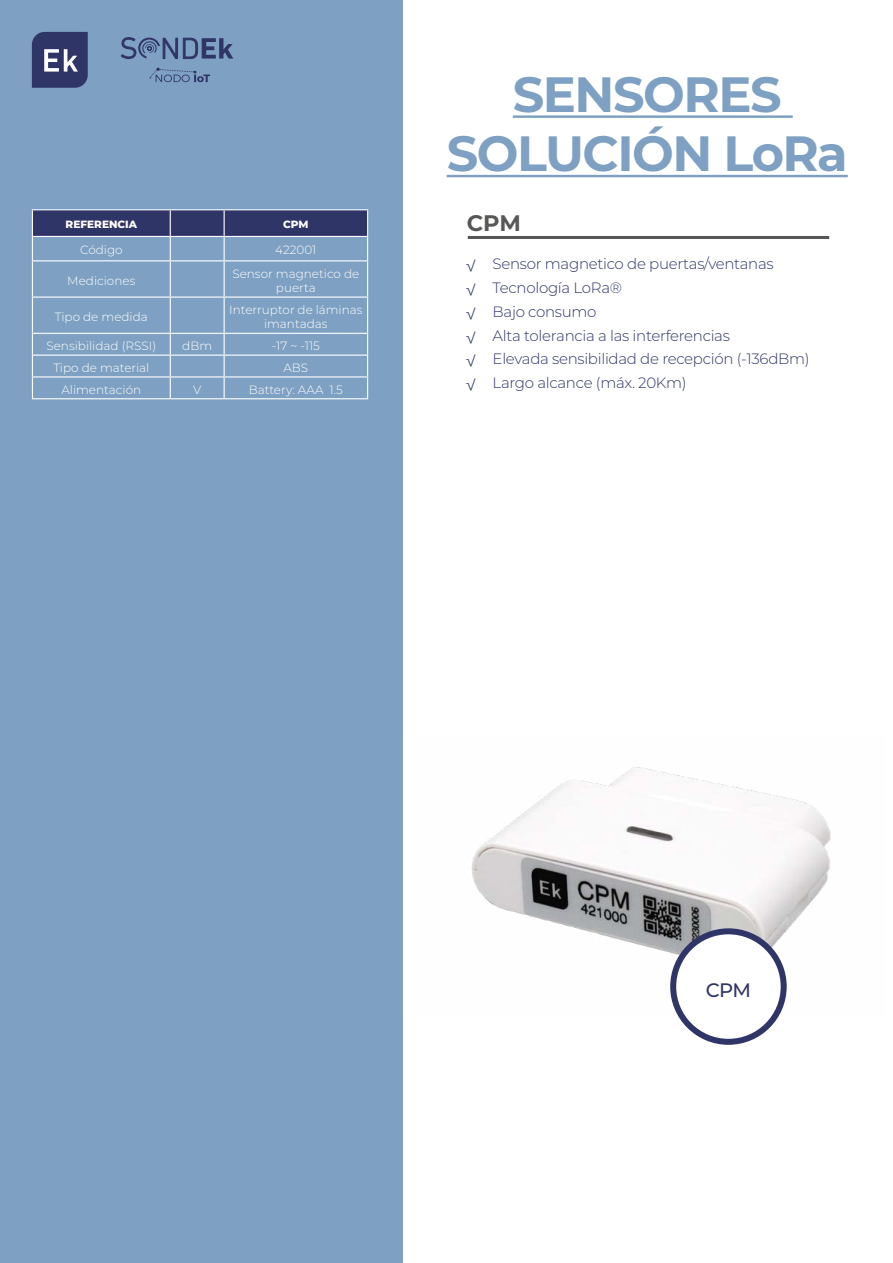
<style>
.page{position:relative;width:893px;height:1263px;background:#fff}
.page>*{position:absolute;margin:0;border:0;box-sizing:border-box;transform-origin:0 0}
.t1{font:700 49.5px/59.4px "Montserrat";letter-spacing:-.03em;color:#7ea0c2;text-align:center}
.t2{font:700 22.5px "Montserrat";color:#575756}
.t3{font:500 19.5px "Montserrat";color:#303568}
.t4{font:300 15px/23.7px "Montserrat";letter-spacing:-.02em;color:#303568}
.t5{font:300 12px/14.4px "Montserrat";color:#fff;text-align:center}
.t6{font:800 10.5px "Montserrat";color:#fff}
.s1{font-weight:400;font-size:12.75px}
</style>
<div class="page">
<div style="left:0;top:0;width:402px;height:1263px;background:#7ea0c2"></div>
<hr style="left:468px;top:236px;width:361px;height:3px;background:#575756">
<svg style="left:32px;top:32px;width:56px;height:56px;background:#494e7b"></svg>
<svg style="left:121px;top:37px;width:112px;height:22px"></svg>
<svg style="left:149px;top:68px;width:61px;height:14px"></svg>
<img style="left:471px;top:767px;width:360px;height:248px">
<hr style="left:513px;top:115px;width:280px;height:3px;background:#7ea0c2">
<hr style="left:447px;top:175px;width:401px;height:2px;background:#7ea0c2">
<div style="left:673px;top:931px;width:111px;height:111px;background:#fff;border-radius:50%"></div>
<div style="left:670px;top:928px;width:117px;height:117px;border:6px solid #303568;border-radius:50%"></div>
<hr style="left:32px;top:209px;width:138px;height:1px;background:#fff">
<hr style="left:170px;top:209px;width:54px;height:1px;background:#fff">
<hr style="left:224px;top:209px;width:144px;height:1px;background:#fff">
<svg style="left:32px;top:210px;width:336px;height:50px"></svg>
<hr style="left:32px;top:260px;width:138px;height:1px;background:#fff">
<hr style="left:32px;top:261px;width:1px;height:35px;background:#fff">
<hr style="left:170px;top:260px;width:54px;height:1px;background:#fff">
<hr style="left:170px;top:261px;width:1px;height:35px;background:#fff">
<hr style="left:224px;top:260px;width:144px;height:1px;background:#fff">
<hr style="left:224px;top:261px;width:1px;height:35px;background:#fff">
<hr style="left:367px;top:261px;width:1px;height:35px;background:#fff">
<hr style="left:32px;top:296px;width:138px;height:2px;background:#fff">
<hr style="left:32px;top:298px;width:1px;height:35px;background:#fff">
<hr style="left:170px;top:296px;width:54px;height:2px;background:#fff">
<hr style="left:170px;top:298px;width:1px;height:35px;background:#fff">
<hr style="left:224px;top:296px;width:144px;height:2px;background:#fff">
<hr style="left:224px;top:298px;width:1px;height:35px;background:#fff">
<hr style="left:367px;top:298px;width:1px;height:35px;background:#fff">
<hr style="left:32px;top:333px;width:138px;height:1px;background:#fff">
<hr style="left:170px;top:333px;width:54px;height:1px;background:#fff">
<hr style="left:224px;top:333px;width:144px;height:1px;background:#fff">
<hr style="left:32px;top:355px;width:138px;height:1px;background:#fff">
<hr style="left:170px;top:355px;width:54px;height:1px;background:#fff">
<hr style="left:224px;top:355px;width:144px;height:1px;background:#fff">
<hr style="left:32px;top:376px;width:138px;height:1px;background:#fff">
<svg style="left:32px;top:334px;width:1px;height:64px"></svg>
<hr style="left:170px;top:376px;width:54px;height:1px;background:#fff">
<svg style="left:170px;top:334px;width:1px;height:64px"></svg>
<hr style="left:224px;top:376px;width:144px;height:1px;background:#fff">
<svg style="left:224px;top:334px;width:1px;height:64px"></svg>
<svg style="left:367px;top:334px;width:1px;height:64px"></svg>
<hr style="left:32px;top:398px;width:138px;height:1px;background:#fff">
<hr style="left:170px;top:398px;width:54px;height:1px;background:#fff">
<hr style="left:224px;top:398px;width:144px;height:1px;background:#fff">
<p class="t6" style="left:66px;top:217px;width:73px">REFERENCIA</p>
<p class="t6" style="left:283px;top:217px;width:27px">CPM</p>
<p class="t5" style="left:80px;top:243px;width:44px">Código</p>
<p class="t5" style="left:275px;top:243px;width:43px">422001</p>
<p class="t5" style="left:67px;top:273px;width:70px">Mediciones</p>
<p class="t5" style="left:232px;top:266px;width:128px">Sensor magnetico de puerta</p>
<p class="t5" style="left:55px;top:309px;width:94px">Tipo de medida</p>
<p class="t5" style="left:229px;top:302px;width:135px">Interruptor de láminas imantadas</p>
<p class="t5" style="left:46px;top:338px;width:111px">Sensibilidad (RSSI)</p>
<p class="t5" style="left:182px;top:338px;width:31px">dBm</p>
<p class="t5" style="left:272px;top:338px;width:50px">-17 ~ -115</p>
<p class="t5" style="left:53px;top:360px;width:98px">Tipo de material</p>
<p class="t5" style="left:283px;top:360px;width:26px">ABS</p>
<p class="t5" style="left:61px;top:382px;width:81px">Alimentación</p>
<p class="t5" style="left:193px;top:382px;width:10px">V</p>
<p class="t5" style="left:249px;top:382px;width:96px">Battery: AAA 1.5</p>
<h1 class="t1" style="left:447px;top:62px;width:403px">SENSORES<br>SOLUCIÓN LoRa</h1>
<h2 class="t2" style="left:467px;top:207px;width:56px">CPM</h2>
<p class="t4" style="left:466px;top:252px;width:346px"><span class="s1">√</span> Sensor magnetico de puertas/ventanas<br><span class="s1">√</span> Tecnología LoRa®<br><span class="s1">√</span> Bajo consumo<br><span class="s1">√</span> Alta tolerancia a las interferencias<br><span class="s1">√</span> Elevada sensibilidad de recepción (-136dBm) <span class="s1">√</span> Largo alcance (máx. 20Km)</p>
<h3 class="t3" style="left:706px;top:976px;width:47px">CPM</h3>
</div>
